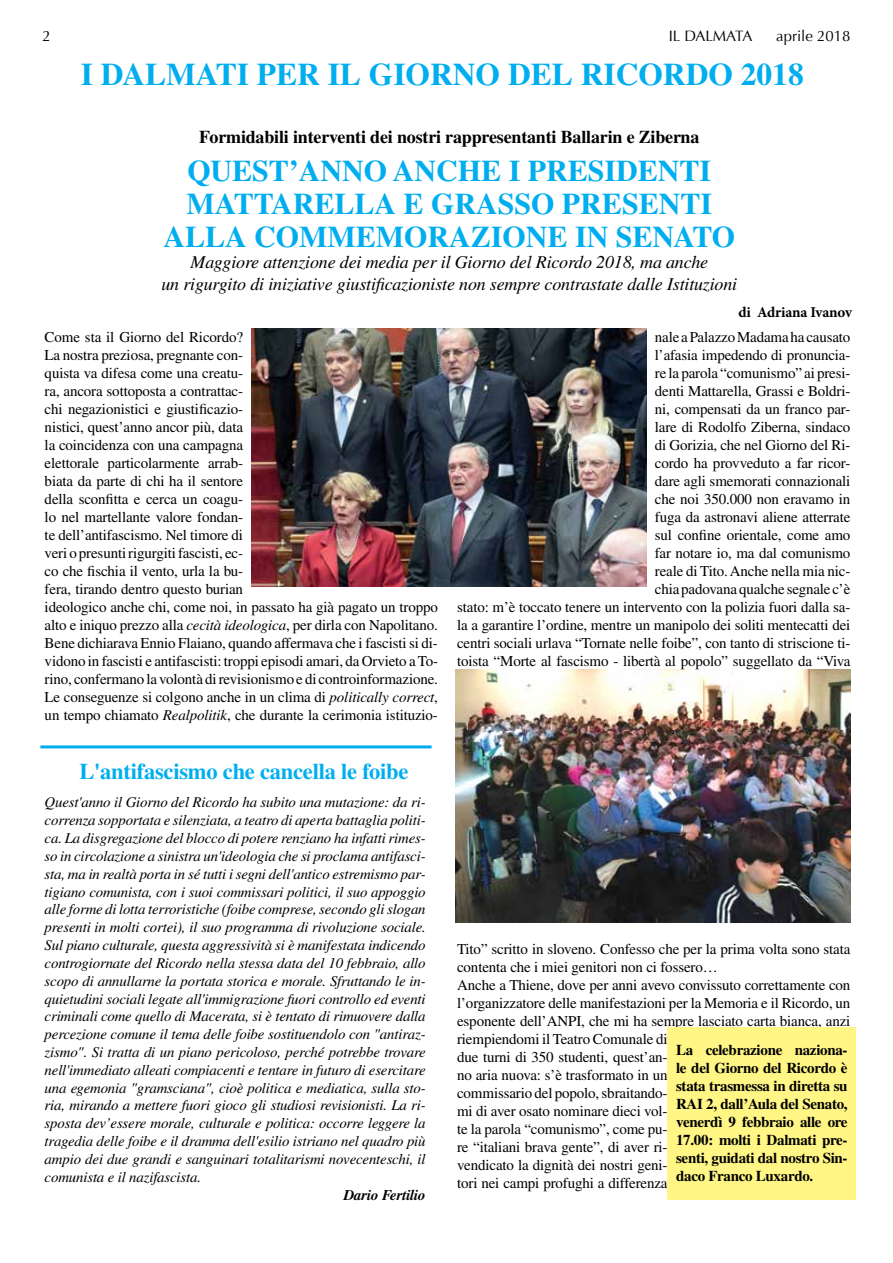
<style>
.page{position:relative;width:893px;height:1263px;background:#fff}
.page>*{position:absolute;margin:0;border:0;box-sizing:border-box;transform-origin:0 0}
.t1{font:700 31.5px "Times LT Std";color:#00aeef}
.t2{font:700 30px/33px "Times LT Std";color:#00aeef;text-align:center}
.t3{font:700 22.5px "Times LT Std";letter-spacing:-.01em;color:#00aeef}
.t4{font:italic 18px/21.6px "Times LT Std";letter-spacing:-.01em;color:#000;text-align:center}
.t5{font:700 18px "Times LT Std";letter-spacing:-.01em;color:#000}
.t6{font:15px/18px "Times LT Std";letter-spacing:-.01em;color:#000}
.t7{font:700 15px/18px "Times LT Std";letter-spacing:-.02em;color:#000;text-align:justify}
.t8{font:15px "Optima";color:#000}
.t9{font:700 15px "Minion Pro";letter-spacing:-.01em;color:#000}
.t10{font:italic 14.85px/17.9px "Times LT Std";letter-spacing:-.01em;color:#000;text-align:justify}
.t11{font:italic 700 14.85px "Times LT Std";letter-spacing:-.01em;color:#000}
.s1{font-style:italic}
</style>
<div class="page">
<img style="left:252px;top:328px;width:394px;height:259px">
<hr style="left:40px;top:745px;width:392px;height:3px;background:#00aeef">
<img style="left:455px;top:670px;width:395px;height:252px">
<div style="left:668px;top:1027px;width:188px;height:172px;background:#fff685"></div>
<p class="t8" style="left:43px;top:28px;width:10px">2</p>
<p class="t8" style="left:669px;top:28px;width:85px">IL DALMATA</p>
<p class="t8" style="left:776px;top:28px;width:76px">aprile 2018</p>
<h1 class="t1" style="left:81px;top:56px;width:725px">I DALMATI PER IL GIORNO DEL RICORDO 2018</h1>
<p class="t5" style="left:199px;top:127px;width:502px">Formidabili interventi dei nostri rappresentanti Ballarin e Ziberna</p>
<h2 class="t2" style="left:163px;top:153px;width:573px">QUEST’ANNO ANCHE I PRESIDENTI<br>MATTARELLA E GRASSO PRESENTI<br>ALLA COMMEMORAZIONE IN SENATO</h2>
<p class="t4" style="left:161px;top:251px;width:577px">Maggiore attenzione dei media per il Giorno del Ricordo 2018, ma anche<br>un rigurgito di iniziative giustificazioniste non sempre contrastate dalle Istituzioni</p>
<p class="t6" style="left:45px;top:328px;width:395px">Come sta il Giorno del Ricordo?<br>La nostra preziosa, pregnante con-<br>quista va difesa come una creatu-<br>ra, ancora sottoposta a contrattac-<br>chi negazionistici e giustificazio-<br>nistici, quest’anno ancor più, data<br>la coincidenza con una campagna<br>elettorale particolarmente arrab-<br>biata da parte di chi ha il sentore<br>della sconfitta e cerca un coagu-<br>lo nel martellante valore fondan-<br>te dell’antifascismo. Nel timore di<br>veri o presunti rigurgiti fascisti, ec-<br>co che fischia il vento, urla la bu-<br>fera, tirando dentro questo burian<br>ideologico anche chi, come noi, in passato ha già pagato un troppo alto e iniquo prezzo alla <span class="s1">cecità ideologica</span>, per dirla con Napolitano.<br>Bene dichiarava Ennio Flaiano, quando affermava che i fascisti si di&shy;vidono in fascisti e antifascisti: troppi episodi amari, da Orvieto a To&shy;rino, confermano la volontà di revisionismo e di controinformazione.<br>Le conseguenze si colgono anche in un clima di <span class="s1">politically correct</span>, un tempo chiamato <span class="s1">Realpolitik</span>, che durante la cerimonia istituzio-</p>
<p class="t9" style="left:739px;top:301px;width:115px">di Adriana Ivanov</p>
<p class="t6" style="left:457px;top:328px;width:395px;text-align:right">nale a Palazzo Madama ha causato<br>l’afasia impedendo di pronuncia-<br>re la parola “comunismo” ai presi-<br>denti Mattarella, Grassi e Boldri-<br>ni, compensati da un franco par-<br>lare di Rodolfo Ziberna, sindaco<br>di Gorizia, che nel Giorno del Ri-<br>cordo ha provveduto a far ricor-<br>dare agli smemorati connazionali<br>che noi 350.000 non eravamo in<br>fuga da astronavi aliene atterrate<br>sul confine orientale, come amo<br>far notare io, ma dal comunismo<br>reale di Tito. Anche nella mia nic-<br>chia padovana qualche segnale c’è<br>stato: m’è toccato tenere un intervento con la polizia fuori dalla sa&shy;la a garantire l’ordine, mentre un manipolo dei soliti mentecatti dei centri sociali urlava “Tornate nelle foibe”, con tanto di striscione ti&shy;toista “Morte al fascismo - libertà al popolo” suggellato da “Viva</p>
<h3 class="t3" style="left:79px;top:758px;width:331px">L'antifascismo che cancella le foibe</h3>
<p class="t10" style="left:45px;top:794px;width:383px">Quest'anno il Giorno del Ricordo ha subito una mutazione: da ri&shy;correnza sopportata e silenziata, a teatro di aperta battaglia politi&shy;ca. La disgregazione del blocco di potere renziano ha infatti rimes&shy;so in circolazione a sinistra un'ideologia che si proclama antifasci&shy;sta, ma in realtà porta in sé tutti i segni dell'antico estremismo par&shy;tigiano comunista, con i suoi commissari politici, il suo appoggio alle forme di lotta terroristiche (foibe comprese, secondo gli slogan presenti in molti cortei), il suo programma di rivoluzione sociale.<br>Sul piano culturale, questa aggressività si è manifestata indicendo controgiornate del Ricordo nella stessa data del 10 febbraio, allo scopo di annullarne la portata storica e morale. Sfruttando le in&shy;quietudini sociali legate all'immigrazione fuori controllo ed eventi criminali come quello di Macerata, si è tentato di rimuovere dalla percezione comune il tema delle foibe sostituendolo con "antiraz&shy;zismo". Si tratta di un piano pericoloso, perché potrebbe trovare nell'immediato alleati compiacenti e tentare in futuro di esercitare una egemonia "gramsciana", cioè politica e mediatica, sulla sto&shy;ria, mirando a mettere fuori gioco gli studiosi revisionisti. La ri&shy;sposta dev’essere morale, culturale e politica: occorre leggere la tragedia delle foibe e il dramma dell'esilio istriano nel quadro più ampio dei due grandi e sanguinari totalitarismi novecenteschi, il comunista e il nazifascista.</p>
<p class="t11" style="left:344px;top:1186px;width:83px">Dario Fertilio</p>
<p class="t6" style="left:457px;top:940px;width:395px">Tito” scritto in sloveno. Confesso che per la prima volta sono stata contenta che i miei genitori non ci fossero…<br>Anche a Thiene, dove per anni avevo convissuto correttamente con l’organizzatore delle manifestazioni per la Memoria e il Ricordo, un esponente dell’ANPI, che mi ha sempre lasciato carta bianca, anzi riempiendomi il Teatro Comunale di<br>due turni di 350 studenti, quest’an-<br>no aria nuova: s’è trasformato in un<br>commissario del popolo, sbraitando-<br>mi di aver osato nominare dieci vol-<br>te la parola “comunismo”, come pu-<br>re “italiani brava gente”, di aver ri-<br>vendicato la dignità dei nostri geni-<br>tori nei campi profughi a differenza</p>
<p class="t7" style="left:676px;top:1041px;width:173px">La celebrazione naziona&shy;le del Giorno del Ricordo è stata trasmessa in diretta su RAI 2, dall’Aula del Senato, venerdì 9 febbraio alle ore 17.00: molti i Dalmati pre&shy;senti, guidati dal nostro Sin&shy;daco Franco Luxardo.</p>
</div>
